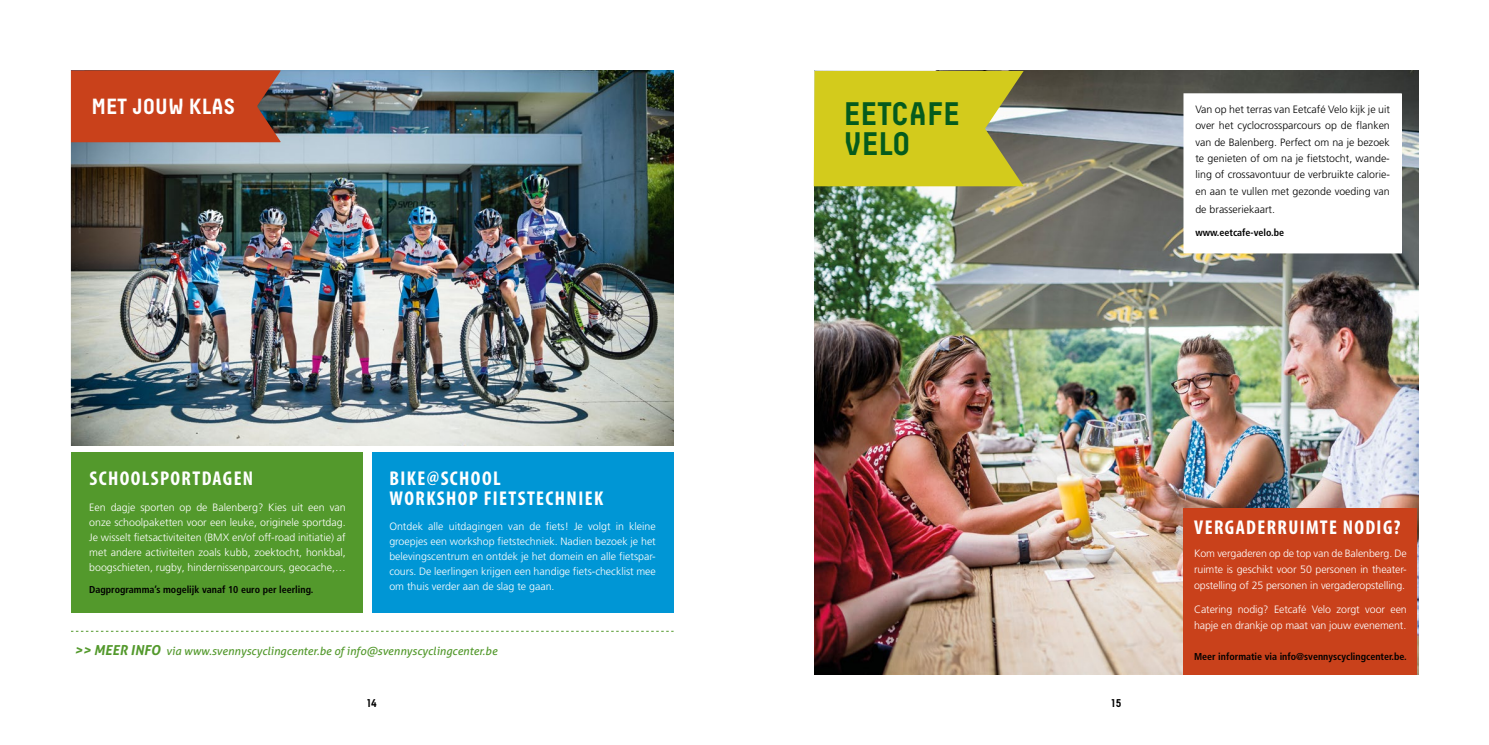
<style>
.page{position:relative;width:1489px;height:745px;background:#fff}
.page>*{position:absolute;margin:0;border:0;box-sizing:border-box;transform-origin:0 0}
.t1{font:700 32.5px/30px "Decima";color:#055b1d}
.t2{font:700 21.88px "Decima";color:#fff}
.t3{font:700 condensed 20px/20px "Myriad Pro";letter-spacing:.07em;color:#fff}
.t4{font:italic 11.25px "Aller";color:#53992c}
.t5{font:700 11.25px "Decima";color:#000}
.t6{font:300 10.62px/15px "Frutiger LT Pro";letter-spacing:-.01em;color:#fff;text-align:justify}
.t7{font:300 10.62px/16.2px "Frutiger LT Pro";color:#000;text-align:justify}
.t8{font:700 condensed 10px "Frutiger LT Pro";color:#000}
.s1{font-weight:700;font-size:13.75px}
</style>
<div class="page">
<div style="left:71px;top:452px;width:292px;height:160px;background:#53992c"></div>
<div style="left:371px;top:451px;width:302px;height:161px;background:#0096d5"></div>
<img style="left:814px;top:71px;width:603px;height:602px">
<svg style="left:813px;top:71px;width:210px;height:115px;background:#cec72a"></svg>
<img style="left:71px;top:70px;width:602px;height:375px">
<div style="left:71px;top:70px;width:210px;height:72px;background:#c9411b"></div>
<svg style="left:71px;top:630px;width:602px;height:1px"></svg>
<div style="left:1183px;top:94px;width:217px;height:159px;background:#fff"></div>
<div style="left:1183px;top:93px;width:218px;height:160px;border:1px solid #fff"></div>
<div style="left:1183px;top:507px;width:234px;height:167px;background:#c9411b"></div>
<svg style="left:70px;top:70px;width:1px;height:376px"></svg>
<h2 class="t2" style="left:91px;top:93px;width:145px">MET JOUW KLAS</h2>
<h1 class="t1" style="left:843px;top:98px;width:118px">EETCAFE<br>VELO</h1>
<p class="t7" style="left:1195px;top:101px;width:196px">Van op het terras van Eetcafé Velo kijk je uit over het cyclocrossparcours op de flanken van de Balenberg. Perfect om na je bezoek te genieten of om na je fietstocht, wande&shy;ling of crossavontuur de verbruikte calorie&shy;ën aan te vullen met gezonde voeding van</p>
<p class="t7" style="left:1195px;top:201px;width:81px">de brasseriekaart.</p>
<p class="t8" style="left:1195px;top:226px;width:90px">www.eetcafe-velo.be</p>
<h3 class="t3" style="left:89px;top:468px;width:165px">SCHOOLSPORTDAGEN</h3>
<p class="t6" style="left:89px;top:499px;width:258px">Een dagje sporten op de Balenberg? Kies uit een van onze schoolpaketten voor een leuke, originele sportdag.<br>Je wisselt fietsactiviteiten (BMX en/of off-road initiatie) af met andere activiteiten zoals kubb, zoektocht, honkbal, boogschieten, rugby, hindernissenparcours, geocache,…</p>
<p class="t8" style="left:89px;top:583px;width:225px">Dagprogramma’s mogelijk vanaf 10 euro per leerling.</p>
<h3 class="t3" style="left:389px;top:467px;width:215px">BIKE@SCHOOL<br>WORKSHOP FIETSTECHNIEK</h3>
<p class="t6" style="left:389px;top:519px;width:268px">Ontdek alle uitdagingen van de fiets! Je volgt in kleine groepjes een workshop fietstechniek. Nadien bezoek je het belevingscentrum en ontdek je het domein en alle fietspar&shy;cours. De leerlingen krijgen een handige fiets-checklist mee om thuis verder aan de slag te gaan.</p>
<p class="t4" style="left:74px;top:643px;width:424px"><span class="s1">&gt;&gt; MEER INFO</span> via www.svennyscyclingcenter.be of info@svennyscyclingcenter.be</p>
<p class="t5" style="left:367px;top:696px;width:11px">14</p>
<p class="t5" style="left:1111px;top:696px;width:11px">15</p>
<h3 class="t3" style="left:1194px;top:516px;width:207px">VERGADERRUIMTE NODIG?</h3>
<p class="t6" style="left:1193px;top:545px;width:214px;line-height:16.2px">Kom vergaderen op de top van de Balenberg. De ruimte is geschikt voor 50 personen in theater&shy;opstelling of 25 personen in vergaderopstelling.</p>
<p class="t6" style="left:1193px;top:600px;width:214px;line-height:16.2px">Catering nodig? Eetcafé Velo zorgt voor een hapje en drankje op maat van jouw evenement.</p>
<p class="t8" style="left:1193px;top:649px;width:214px">Meer informatie via info@svennyscyclingcenter.be.</p>
</div>
